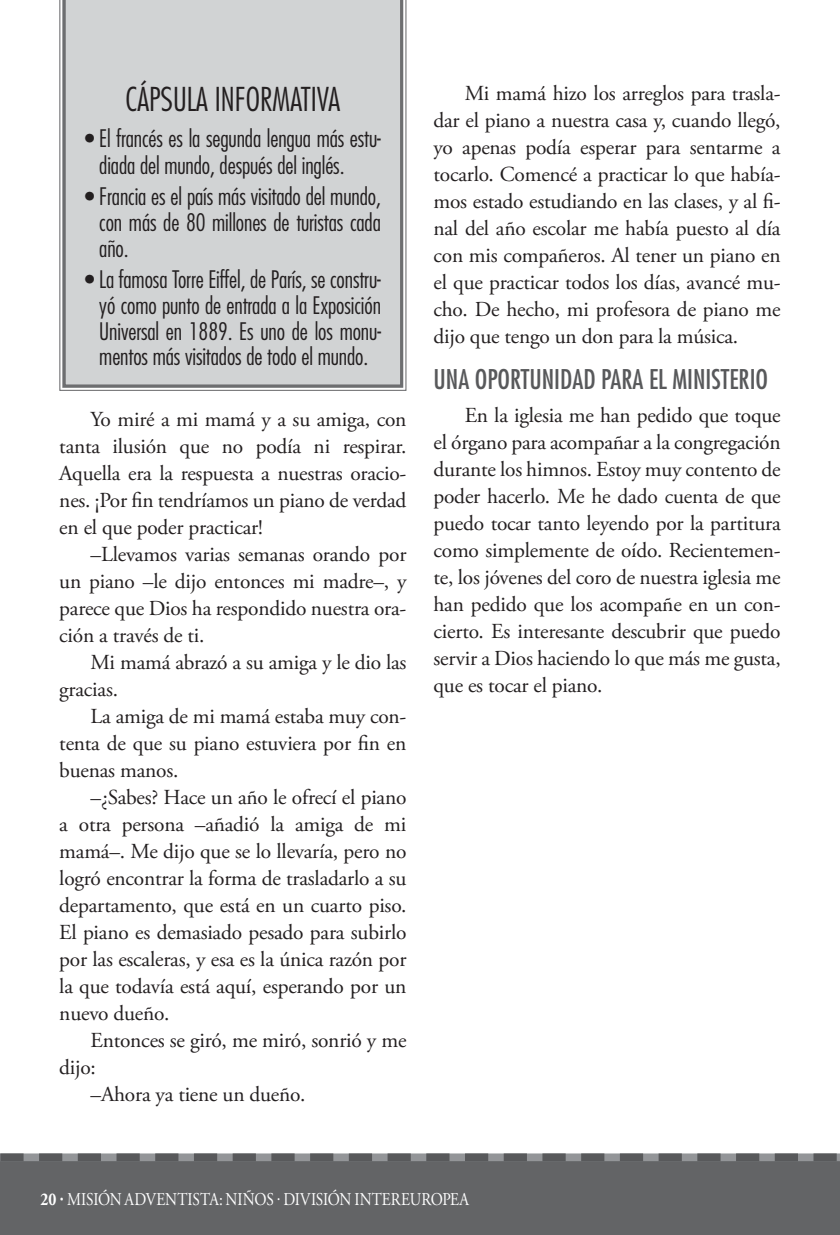
<style>
.page{position:relative;width:840px;height:1235px;background:#fff}
.page>*{position:absolute;margin:0;border:0;box-sizing:border-box;transform-origin:0 0}
.t1{font:300 condensed 31.95px "Futura Std";color:#231f20}
.t2{font:condensed 26.55px "Futura Std";color:#58595b}
.t3{font:300 condensed 23.4px/25.7px "Futura Std";letter-spacing:-.005em;color:#231f20;text-align:justify}
.t4{font:21.38px/27px "Adobe Garamond Pro";letter-spacing:-.01em;color:#231f20;text-align:justify}
.t5{font:18px "Adobe Garamond Pro";letter-spacing:-.01em;color:#fff;scale:.85 1}
.s1{font-weight:700}
</style>
<div class="page">
<svg style="left:59px;top:0;width:348px;height:391px"></svg>
<div style="left:62px;top:0;width:341px;height:388px;background:#d1d3d4"></div>
<div style="left:0;top:1161px;width:839px;height:73px;background:#636466"></div>
<svg style="left:0;top:1234px;width:839px;height:1px"></svg>
<svg style="left:0;top:1153px;width:839px;height:8px;background:#757678"></svg>
<h1 class="t1" style="left:126px;top:85px;width:216px">CÁPSULA INFORMATIVA</h1>
<p class="t3" style="left:99px;top:126px;width:283px;line-height:27px;text-indent:-14px">• El francés es la segunda lengua más estu&shy;diada del mundo, después del inglés.</p>
<p class="t3" style="left:99px;top:186px;width:283px;text-indent:-14px">• Francia es el país más visitado del mundo, con más de 80 millones de turistas cada año.</p>
<p class="t3" style="left:99px;top:269px;width:283px;text-indent:-14px">• La famosa Torre Eiffel, de París, se constru&shy;yó como punto de entrada a la Exposición Universal en 1889. Es uno de los monu&shy;mentos más visitados de todo el mundo.</p>
<p class="t4" style="left:59px;top:406px;width:348px;text-indent:31px">Yo miré a mi mamá y a su amiga, con tanta ilusión que no podía ni respirar.<br>Aquella era la respuesta a nuestras oracio&shy;nes. ¡Por fin tendríamos un piano de verdad en el que poder practicar!</p>
<p class="t4" style="left:59px;top:541px;width:348px;text-indent:31px">–Llevamos varias semanas orando por un piano –le dijo entonces mi madre–, y parece que Dios ha respondido nuestra ora&shy;ción a través de ti.</p>
<p class="t4" style="left:59px;top:649px;width:348px;text-indent:31px">Mi mamá abrazó a su amiga y le dio las gracias.</p>
<p class="t4" style="left:59px;top:703px;width:348px;text-indent:31px">La amiga de mi mamá estaba muy con&shy;tenta de que su piano estuviera por fin en buenas manos.</p>
<p class="t4" style="left:59px;top:784px;width:348px;text-indent:31px">–¿Sabes? Hace un año le ofrecí el piano a otra persona –añadió la amiga de mi mamá–. Me dijo que se lo llevaría, pero no logró encontrar la forma de trasladarlo a su departamento, que está en un cuarto piso.<br>El piano es demasiado pesado para subirlo por las escaleras, y esa es la única razón por la que todavía está aquí, esperando por un nuevo dueño.</p>
<p class="t4" style="left:91px;top:1027px;width:317px">Entonces se giró, me miró, sonrió y me</p>
<p class="t4" style="left:59px;top:1054px;width:38px">dijo:</p>
<p class="t4" style="left:91px;top:1081px;width:216px">–Ahora ya tiene un dueño.</p>
<p class="t4" style="left:433px;top:81px;width:348px;text-indent:31px">Mi mamá hizo los arreglos para trasla&shy;dar el piano a nuestra casa y, cuando llegó, yo apenas podía esperar para sentarme a tocarlo. Comencé a practicar lo que había&shy;mos estado estudiando en las clases, y al fi&shy;nal del año escolar me había puesto al día con mis compañeros. Al tener un piano en el que practicar todos los días, avancé mu&shy;cho. De hecho, mi profesora de piano me dijo que tengo un don para la música.</p>
<p class="t2" style="left:433px;top:367px;width:336px">UNA OPORTUNIDAD PARA EL MINISTERIO</p>
<p class="t4" style="left:433px;top:403px;width:348px;text-indent:31px">En la iglesia me han pedido que toque el órgano para acompañar a la congregación durante los himnos. Estoy muy contento de poder hacerlo. Me he dado cuenta de que puedo tocar tanto leyendo por la partitura como simplemente de oído. Recientemen&shy;te, los jóvenes del coro de nuestra iglesia me han pedido que los acompañe en un con&shy;cierto. Es interesante descubrir que puedo servir a Dios haciendo lo que más me gusta, que es tocar el piano.</p>
<p class="t5" style="left:40px;top:1190px;width:505px"><span class="s1">20 ·</span> MISIÓN ADVENTISTA: NIÑOS · DIVISIÓN INTEREUROPEA</p>
</div>
